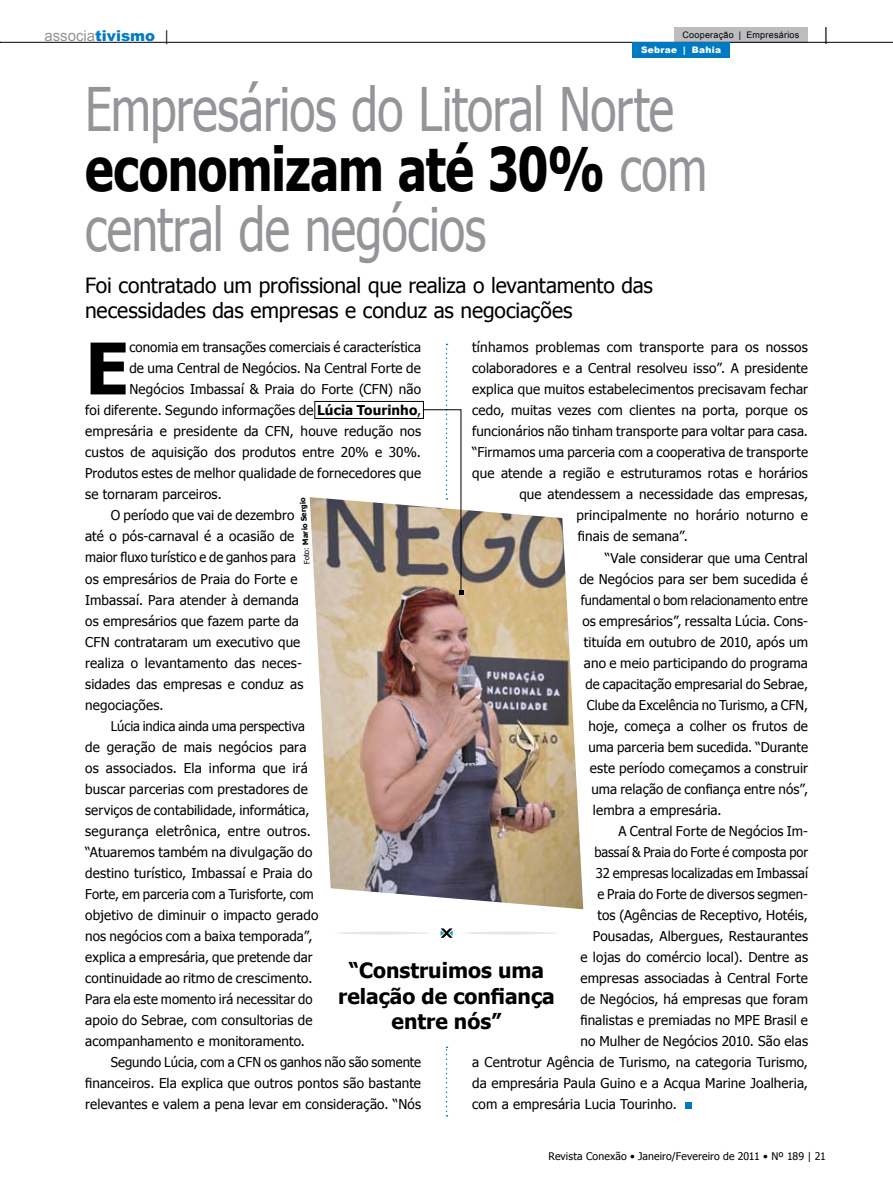
<style>
.page{position:relative;width:893px;height:1191px;background:#fff}
.page>*{position:absolute;margin:0;border:0;box-sizing:border-box;transform-origin:0 0}
.t1{font:700 71.25px "Tahoma";color:#000}
.t2{font:60px/60px "Tahoma";letter-spacing:-.015em;color:#939598;scale:.8 1}
.t3{font:21px/25.2px "Tahoma";letter-spacing:-.005em;color:#000}
.t4{font:700 21px/25.2px "Tahoma";color:#000;text-align:center}
.t5{font:18px "Arial Narrow";color:#000}
.t6{font:15px "Arial";color:#939598}
.t7{font:13.5px "Tahoma";letter-spacing:.01em;color:#000}
.t8{font:13.5px "Tahoma";letter-spacing:.01em;color:#000;scale:.95 1}
.t9{font:13.5px "Tahoma";letter-spacing:.01em;color:#000;scale:.96 1}
.t10{font:10.5px "Tahoma";letter-spacing:.01em;color:#000}
.t11{font:9px "Arial";letter-spacing:.03em;color:#000}
.t12{font:900 9px "Arial";letter-spacing:.035em;color:#fff}
.t13{font:700 7.5px "Tahoma";color:#000}
.s1{font-weight:900;color:#007bc3}
.s2{font-family:"Arial Narrow";color:#000}
.s3{font-weight:700;color:#000}
.s4{font-weight:700}
.s5{font-weight:400}
</style>
<div class="page">
<svg style="left:686px;top:1102px;width:6px;height:6px"></svg>
<div style="left:674px;top:27px;width:134px;height:15px;background:#bcbdc0"></div>
<hr style="left:0;top:42px;width:893px;height:1px;background:#000">
<div style="left:633px;top:42px;width:97px;height:15px;background:#007bc3"></div>
<img style="left:310px;top:497px;width:273px;height:412px">
<svg style="left:441px;top:928px;width:12px;height:9px"></svg>
<svg style="left:465px;top:931px;width:91px;height:3px"></svg>
<svg style="left:337px;top:931px;width:91px;height:3px"></svg>
<svg style="left:314px;top:344px;width:149px;height:250px"></svg>
<svg style="left:446px;top:1046px;width:1px;height:70px"></svg>
<p class="t6" style="left:44px;top:25px;width:126px">associa<span class="s1">tivismo</span> <span class="s2">|</span></p>
<p class="t11" style="left:682px;top:29px;width:118px">Cooperação | Empresários</p>
<h3 class="t5" style="left:824px;top:21px;width:5px">|</h3>
<p class="t12" style="left:641px;top:43px;width:82px">Sebrae | Bahia</p>
<h2 class="t2" style="left:85px;top:76px;width:779px">Empresários do Litoral Norte <span class="s3">economizam até 30%</span> com central de negócios</h2>
<h3 class="t3" style="left:85px;top:272px;width:569px">Foi contratado um profissional que realiza o levantamento das necessidades das empresas e conduz as negociações</h3>
<h1 class="t1" style="left:85px;top:318px;width:45px">E</h1>
<p class="t7" style="left:129px;top:338px;width:293px">conomia em transações comerciais é característica</p>
<p class="t7" style="left:472px;top:338px;width:337px">tínhamos problemas com transporte para os nossos</p>
<p class="t7" style="left:472px;top:359px;width:337px">colaboradores e a Central resolveu isso”. A presidente</p>
<p class="t7" style="left:472px;top:380px;width:337px">explica que muitos estabelecimentos precisavam fechar</p>
<p class="t7" style="left:472px;top:401px;width:337px">cedo, muitas vezes com clientes na porta, porque os</p>
<p class="t7" style="left:472px;top:422px;width:337px">funcionários não tinham transporte para voltar para casa.</p>
<p class="t7" style="left:472px;top:443px;width:337px">“Firmamos uma parceria com a cooperativa de transporte</p>
<p class="t7" style="left:472px;top:464px;width:337px">que atende a região e estruturamos rotas e horários</p>
<p class="t7" style="left:519px;top:485px;width:290px">que atendessem a necessidade das empresas,</p>
<p class="t7" style="left:576px;top:506px;width:233px">principalmente no horário noturno e</p>
<p class="t7" style="left:578px;top:527px;width:112px">finais de semana”.</p>
<p class="t7" style="left:605px;top:548px;width:205px">“Vale considerar que uma Central</p>
<p class="t7" style="left:579px;top:569px;width:230px">de Negócios para ser bem sucedida é</p>
<p class="t8" style="left:581px;top:590px;width:241px">fundamental o bom relacionamento entre</p>
<p class="t7" style="left:582px;top:611px;width:227px">os empresários”, ressalta Lúcia. Cons-</p>
<p class="t7" style="left:584px;top:632px;width:226px">tituída em outubro de 2010, após um</p>
<p class="t7" style="left:584px;top:653px;width:226px">ano e meio participando do programa</p>
<p class="t7" style="left:585px;top:674px;width:224px">de capacitação empresarial do Sebrae,</p>
<p class="t7" style="left:587px;top:695px;width:223px">Clube da Excelência no Turismo, a CFN,</p>
<p class="t7" style="left:588px;top:716px;width:221px">hoje, começa a colher os frutos de</p>
<p class="t7" style="left:588px;top:737px;width:221px">uma parceria bem sucedida. “Durante</p>
<p class="t7" style="left:590px;top:758px;width:220px">este período começamos a construir</p>
<p class="t7" style="left:591px;top:779px;width:218px">uma relação de confiança entre nós”,</p>
<p class="t7" style="left:593px;top:800px;width:130px">lembra a empresária.</p>
<p class="t7" style="left:618px;top:821px;width:191px">A Central Forte de Negócios Im-</p>
<p class="t8" style="left:594px;top:842px;width:226px">bassaí &amp; Praia do Forte é composta por</p>
<p class="t7" style="left:596px;top:863px;width:214px">32 empresas localizadas em Imbassaí</p>
<p class="t7" style="left:597px;top:884px;width:212px">e Praia do Forte de diversos segmen-</p>
<p class="t7" style="left:597px;top:905px;width:212px">tos (Agências de Receptivo, Hotéis,</p>
<p class="t7" style="left:593px;top:926px;width:217px">Pousadas, Albergues, Restaurantes</p>
<p class="t7" style="left:580px;top:947px;width:229px">e lojas do comércio local). Dentre as</p>
<p class="t7" style="left:580px;top:968px;width:229px">empresas associadas à Central Forte</p>
<p class="t7" style="left:580px;top:989px;width:229px">de Negócios, há empresas que foram</p>
<p class="t7" style="left:580px;top:1010px;width:229px">finalistas e premiadas no MPE Brasil e</p>
<p class="t7" style="left:580px;top:1031px;width:229px">no Mulher de Negócios 2010. São elas</p>
<p class="t7" style="left:472px;top:1052px;width:337px">a Centrotur Agência de Turismo, na categoria Turismo,</p>
<p class="t7" style="left:472px;top:1073px;width:337px">da empresária Paula Guino e a Acqua Marine Joalheria,</p>
<p class="t7" style="left:472px;top:1094px;width:206px">com a empresária Lucia Tourinho.</p>
<p class="t7" style="left:129px;top:359px;width:293px">de uma Central de Negócios. Na Central Forte de</p>
<p class="t7" style="left:129px;top:380px;width:293px">Negócios Imbassaí &amp; Praia do Forte (CFN) não</p>
<p class="t7" style="left:85px;top:401px;width:337px">foi diferente. Segundo informações de <span class="s4">Lúcia Tourinho</span>,</p>
<p class="t7" style="left:85px;top:422px;width:337px">empresária e presidente da CFN, houve redução nos</p>
<p class="t7" style="left:85px;top:443px;width:337px">custos de aquisição dos produtos entre 20% e 30%.</p>
<p class="t7" style="left:85px;top:464px;width:337px">Produtos estes de melhor qualidade de fornecedores que</p>
<p class="t7" style="left:85px;top:485px;width:138px">se tornaram parceiros.</p>
<p class="t7" style="left:111px;top:506px;width:185px">O período que vai de dezembro</p>
<p class="t7" style="left:85px;top:527px;width:211px">até o pós-carnaval é a ocasião de</p>
<p class="t7" style="left:85px;top:548px;width:212px">maior fluxo turístico e de ganhos para</p>
<p class="t7" style="left:85px;top:569px;width:214px">os empresários de Praia do Forte e</p>
<p class="t7" style="left:85px;top:590px;width:215px">Imbassaí. Para atender à demanda</p>
<p class="t7" style="left:85px;top:611px;width:215px">os empresários que fazem parte da</p>
<p class="t7" style="left:85px;top:632px;width:217px">CFN contrataram um executivo que</p>
<p class="t7" style="left:85px;top:653px;width:218px">realiza o levantamento das neces-</p>
<p class="t7" style="left:85px;top:674px;width:220px">sidades das empresas e conduz as</p>
<p class="t7" style="left:85px;top:695px;width:80px">negociações.</p>
<p class="t9" style="left:111px;top:716px;width:204px">Lúcia indica ainda uma perspectiva</p>
<p class="t7" style="left:85px;top:737px;width:223px">de geração de mais negócios para</p>
<p class="t7" style="left:85px;top:758px;width:224px">os associados. Ela informa que irá</p>
<p class="t7" style="left:85px;top:779px;width:224px">buscar parcerias com prestadores de</p>
<p class="t7" style="left:85px;top:800px;width:226px">serviços de contabilidade, informática,</p>
<p class="t7" style="left:85px;top:821px;width:227px">segurança eletrônica, entre outros.</p>
<p class="t7" style="left:85px;top:842px;width:229px">“Atuaremos também na divulgação do</p>
<p class="t7" style="left:85px;top:863px;width:229px">destino turístico, Imbassaí e Praia do</p>
<p class="t7" style="left:85px;top:884px;width:230px">Forte, em parceria com a Turisforte, com</p>
<p class="t7" style="left:85px;top:905px;width:235px">objetivo de diminuir o impacto gerado</p>
<p class="t7" style="left:85px;top:926px;width:229px">nos negócios com a baixa temporada”,</p>
<p class="t7" style="left:85px;top:947px;width:229px">explica a empresária, que pretende dar</p>
<p class="t7" style="left:85px;top:968px;width:229px">continuidade ao ritmo de crescimento.</p>
<p class="t7" style="left:85px;top:989px;width:229px">Para ela este momento irá necessitar do</p>
<p class="t7" style="left:85px;top:1010px;width:229px">apoio do Sebrae, com consultorias de</p>
<p class="t7" style="left:85px;top:1031px;width:221px">acompanhamento e monitoramento.</p>
<p class="t7" style="left:111px;top:1052px;width:312px">Segundo Lúcia, com a CFN os ganhos não são somente</p>
<p class="t7" style="left:85px;top:1073px;width:337px">financeiros. Ela explica que outros pontos são bastante</p>
<p class="t7" style="left:85px;top:1094px;width:337px">relevantes e valem a pena levar em consideração. “Nós</p>
<p class="t13" style="left:302px;top:565px;width:68px;rotate:-94deg"><span class="s5">Foto:</span> Mario Sergio</p>
<h3 class="t4" style="left:338px;top:957px;width:218px">“Construimos uma relação de confiança entre nós”</h3>
<p class="t10" style="left:549px;top:1148px;width:279px">Revista Conexão • Janeiro/Fevereiro de 2011 • Nº 189 | 21</p>
</div>
